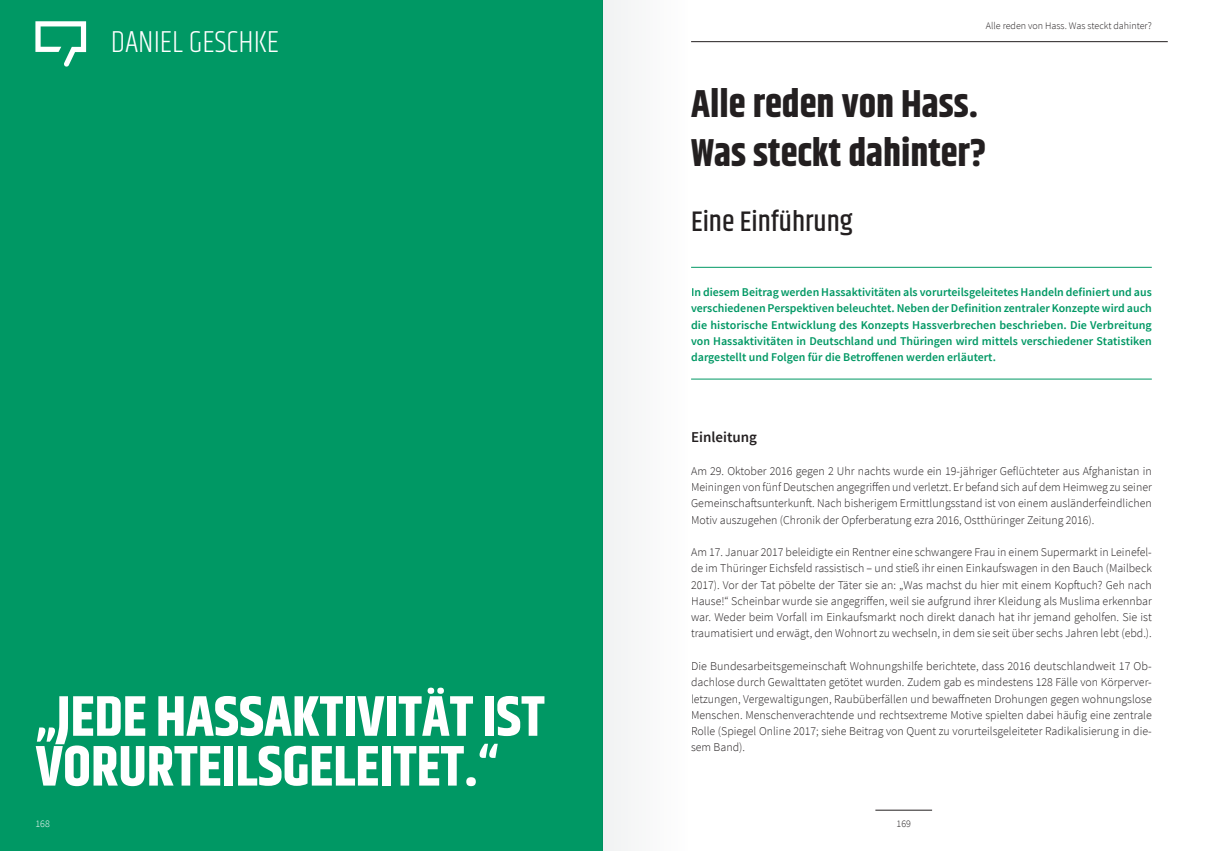
<style>
.page{position:relative;width:1205px;height:851px;background:#fff}
.page>*{position:absolute;margin:0;border:0;box-sizing:border-box;transform-origin:0 0}
.Headlines_grüne_Seit{font:700 57px/49.8px "Khand";color:#fff}
._1__Headline_groß{font:700 38.75px/48.8px "Khand";color:#231f20}
.Subheadline_grüne_Se{font:300 31.25px "Khand";color:#fff}
._1__Subheadline_groß{font:500 28.75px "Khand";color:#231f20}
.Headline_Fließtext{font:600 15px "Source Sans Pro";color:#231f20}
.Fließtext{font:300 11.88px/16.2px "Source Sans Pro";color:#231f20;text-align:justify}
.Zusammenfassung{font:600 11.88px/16.2px "Source Sans Pro";color:#009864;text-align:justify}
.Seitenzahlen{font:300 10px "Source Sans Pro";color:#231f20}
.t1{font:300 10px "Source Sans Pro";color:#fff}
</style>
<div class="page">
<hr style="left:875px;top:809px;width:57px;height:1px;background:#231f20">
<hr style="left:691px;top:41px;width:477px;height:1px;background:#231f20">
<div style="left:0;top:0;width:602px;height:850px;background:#009864"></div>
<svg style="left:35px;top:21px;width:51px;height:46px"></svg>
<hr style="left:691px;top:267px;width:461px;height:1px;background:#009864">
<hr style="left:691px;top:379px;width:461px;height:1px;background:#009864">
<div style="left:602px;top:0;width:89px;height:850px;background:#f7f8f8"></div>
<p class="Subheadline_grüne_Se" style="left:111px;top:23px;width:170px">DANIEL GESCHKE</p>
<p class="Headlines_grüne_Seit" style="left:35px;top:694px;width:511px">„JEDE HASSAKTIVITÄT IST<br>VORURTEILSGELEITET.“</p>
<p class="Seitenzahlen" style="left:986px;top:19px;width:167px">Alle reden von Hass. Was steckt dahinter?</p>
<p class="_1__Headline_groß" style="left:691px;top:82px;width:297px">Alle reden von Hass.<br>Was steckt dahinter?</p>
<p class="_1__Subheadline_groß" style="left:691px;top:203px;width:163px">Eine Einführung</p>
<p class="Zusammenfassung" style="left:691px;top:284px;width:462px">In diesem Beitrag werden Hassaktivitäten als vorurteilsgeleitetes Handeln definiert und aus verschiedenen Perspektiven beleuchtet. Neben der Definition zentraler Konzepte wird auch die historische Entwicklung des Konzepts Hassverbrechen beschrieben. Die Verbreitung von Hassaktivitäten in Deutschland und Thüringen wird mittels verschiedener Statistiken dargestellt und Folgen für die Betroffenen werden erläutert.</p>
<p class="Headline_Fließtext" style="left:691px;top:428px;width:67px">Einleitung</p>
<p class="Fließtext" style="left:691px;top:463px;width:462px">Am 29. Oktober 2016 gegen 2 Uhr nachts wurde ein 19-jähriger Geflüchteter aus Afghanistan in Meiningen von fünf Deutschen angegriffen und verletzt. Er befand sich auf dem Heimweg zu seiner Gemeinschaftsunterkunft. Nach bisherigem Ermittlungsstand ist von einem ausländerfeindlichen Motiv auszugehen (Chronik der Opferberatung ezra 2016, Ostthüringer Zeitung 2016).</p>
<p class="Fließtext" style="left:691px;top:544px;width:462px">Am 17. Januar 2017 beleidigte ein Rentner eine schwangere Frau in einem Supermarkt in Leinefel&shy;de im Thüringer Eichsfeld rassistisch – und stieß ihr einen Einkaufswagen in den Bauch (Mailbeck 2017). Vor der Tat pöbelte der Täter sie an: „Was machst du hier mit einem Kopftuch? Geh nach Hause!“ Scheinbar wurde sie angegriffen, weil sie aufgrund ihrer Kleidung als Muslima erkennbar war. Weder beim Vorfall im Einkaufsmarkt noch direkt danach hat ihr jemand geholfen. Sie ist traumatisiert und erwägt, den Wohnort zu wechseln, in dem sie seit über sechs Jahren lebt (ebd.).</p>
<p class="Fließtext" style="left:691px;top:658px;width:462px">Die Bundesarbeitsgemeinschaft Wohnungshilfe berichtete, dass 2016 deutschlandweit 17 Ob&shy;dachlose durch Gewalttaten getötet wurden. Zudem gab es mindestens 128 Fälle von Körperver&shy;letzungen, Vergewaltigungen, Raubüberfällen und bewaffneten Drohungen gegen wohnungslose Menschen. Menschenverachtende und rechtsextreme Motive spielten dabei häufig eine zentrale Rolle (Spiegel Online 2017; siehe Beitrag von Quent zu vorurteilsgeleiteter Radikalisierung in die&shy;sem Band).</p>
<p class="t1" style="left:35px;top:817px;width:16px">168</p>
<p class="Seitenzahlen" style="left:896px;top:817px;width:16px">169</p>
</div>
